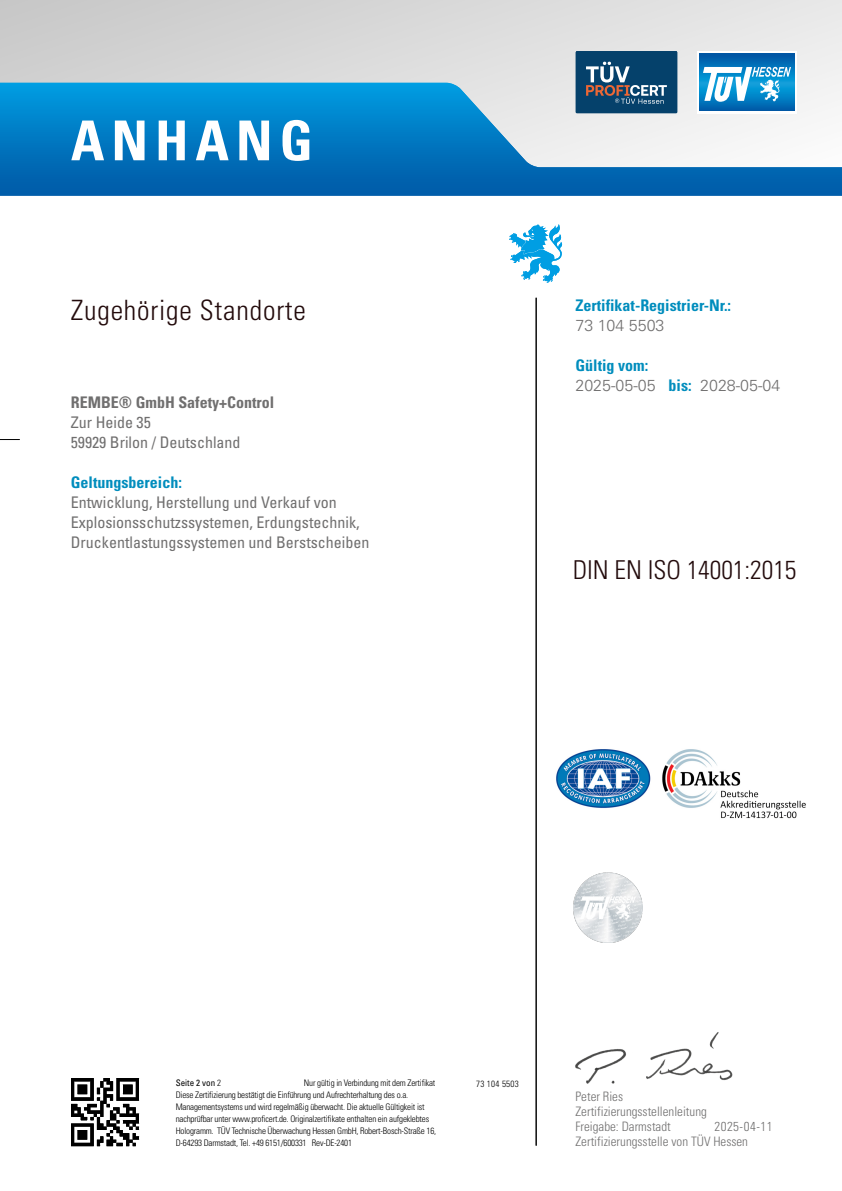
<style>
.page{position:relative;width:842px;height:1191px;background:#fff}
.page>*{position:absolute;margin:0;border:0;box-sizing:border-box;transform-origin:0 0}
.t1{font:700 condensed 55px "Univers";letter-spacing:.125em;color:#fff}
.t2{font:300 condensed 28px "Univers";letter-spacing:.03em;color:#230b0c}
.t3{font:300 condensed 26px "Univers";color:#230b0c}
.t4{font:condensed 16px/20px "Univers";color:#706f6f}
.t5{font:700 condensed 16px "Univers";color:#008dbd}
.t6{font:300 16px "Univers";color:#706f6f}
.t7{font:700 condensed 16px "Univers";color:#706f6f}
.t8{font:300 condensed 13px/15px "Univers";color:#706f6f}
.t9{font:300 condensed 9px/12px "Univers";letter-spacing:-.02em;color:#000}
.t10{font:300 condensed 9px "Univers";letter-spacing:.03em;color:#000}
.s1{font-weight:400}
</style>
<div class="page">
<div style="left:0;top:0;width:842px;height:170px;background:linear-gradient(to right,#c8cacb,#ececec)"></div>
<svg style="left:0;top:439px;width:20px;height:1px"></svg>
<img style="left:573px;top:872px;width:70px;height:70px">
<svg style="left:697px;top:51px;width:100px;height:32px"></svg>
<svg style="left:700px;top:54px;width:94px;height:29px"></svg>
<svg style="left:703px;top:67px;width:88px;height:16px"></svg>
<svg style="left:0;top:83px;width:842px;height:113px"></svg>
<svg style="left:509px;top:224px;width:54px;height:59px"></svg>
<hr style="left:536px;top:298px;width:1px;height:847px;background:#000">
<svg style="left:575px;top:51px;width:102px;height:62px;background:#265477"></svg>
<img style="left:556px;top:749px;width:250px;height:70px">
<img style="left:71px;top:1078px;width:69px;height:69px">
<img style="left:575px;top:1032px;width:158px;height:52px">
<h1 class="t1" style="left:71px;top:107px;width:244px">ANHANG</h1>
<h2 class="t2" style="left:71px;top:293px;width:237px">Zugehörige Standorte</h2>
<h3 class="t7" style="left:71px;top:393px;width:205px">REMBE® GmbH Safety+Control</h3>
<h3 class="t4" style="left:71px;top:412px;width:171px">Zur Heide 35<br>59929 Brilon / Deutschland</h3>
<h3 class="t5" style="left:71px;top:473px;width:113px">Geltungsbereich:</h3>
<h3 class="t4" style="left:71px;top:492px;width:300px">Entwicklung, Herstellung und Verkauf von<br>Explosionsschutzssystemen, Erdungstechnik,<br>Druckentlastungssystemen und Berstscheiben</h3>
<h3 class="t5" style="left:575px;top:295px;width:157px">Zertifikat-Registrier-Nr.:</h3>
<h3 class="t6" style="left:575px;top:315px;width:90px">73 104 5503</h3>
<h3 class="t5" style="left:575px;top:355px;width:74px">Gültig vom:</h3>
<h3 class="t5" style="left:669px;top:375px;width:25px">bis:</h3>
<h3 class="t6" style="left:575px;top:375px;width:82px">2025-05-05</h3>
<h3 class="t6" style="left:700px;top:375px;width:82px">2028-05-04</h3>
<h3 class="t3" style="left:573px;top:554px;width:225px">DIN EN ISO 14001:2015</h3>
<p class="t9" style="left:176px;top:1077px;width:262px"><span class="s1">Seite 2 von</span> 2<br>Diese Zertifizierung bestätigt die Einführung und Aufrechterhaltung des o.a.<br>Managementsystems und wird regelmäßig überwacht. Die aktuelle Gültigkeit ist nachprüfbar unter www.proficert.de. Originalzertifikate enthalten ein aufgeklebtes Hologramm. TÜV Technische Überwachung Hessen GmbH, Robert-Bosch-Straße 16, D-64293 Darmstadt, Tel. +49 6151/600331 Rev-DE-2401</p>
<p class="t9" style="left:304px;top:1077px;width:133px">Nur gültig in Verbindung mit dem Zertifikat</p>
<p class="t10" style="left:476px;top:1078px;width:44px">73 104 5503</p>
<h3 class="t8" style="left:575px;top:1088px;width:49px">Peter Ries</h3>
<h3 class="t8" style="left:575px;top:1103px;width:174px">Zertifizierungsstellenleitung<br>Freigabe: Darmstadt<br>Zertifizierungsstelle von TÜV Hessen</h3>
<h3 class="t8" style="left:714px;top:1119px;width:60px">2025-04-11</h3>
</div>
